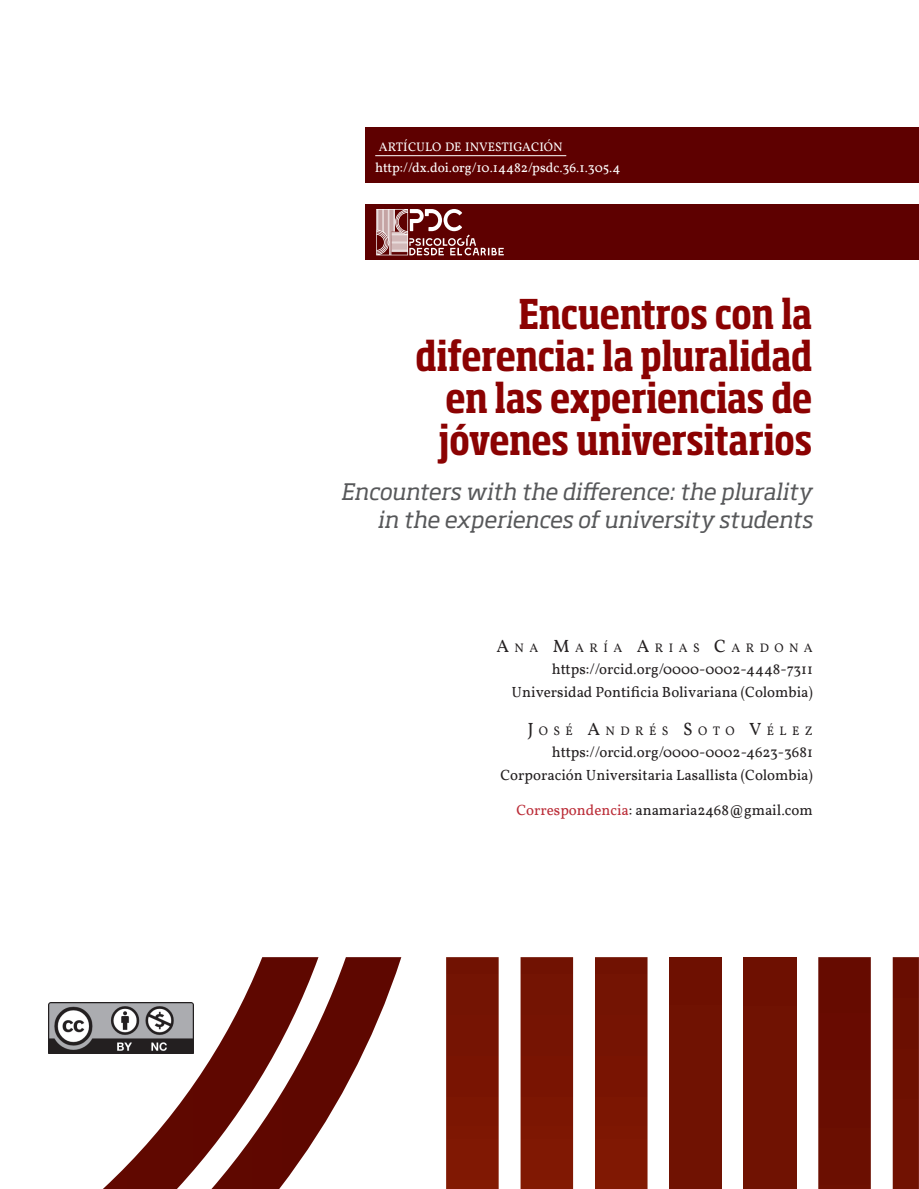
<style>
.page{position:relative;width:919px;height:1189px;background:#fff}
.page>*{position:absolute;margin:0;border:0;box-sizing:border-box;transform-origin:0 0}
.t1{font:700 condensed 40.5px/42px "Soho Std";letter-spacing:-.01em;color:#8b0202;text-align:right}
.t2{font:italic 22.5px/28.5px "Soho Std";letter-spacing:-.005em;color:#57585a;text-align:right}
.t3{font:15px/22.5px "Vollkorn";color:#231f20;text-align:right}
.t4{font:13.5px "Vollkorn";color:#fff}
.t5{font:12.6px "Vollkorn";letter-spacing:.43em;color:#231f20}
.t6{font:12.6px "Vollkorn";color:#fff}
.s1{font-size:18px}
.s2{color:#bb2d38}
</style>
<div class="page">
<div style="left:366px;top:128px;width:552px;height:55px;background:#5e0000"></div>
<div style="left:366px;top:204px;width:552px;height:56px;background:#5e0000"></div>
<svg style="left:376px;top:209px;width:128px;height:46px"></svg>
<div style="left:446px;top:957px;width:52px;height:231px;background:#791403"></div>
<svg style="left:318px;top:957px;width:83px;height:177px"></svg>
<svg style="left:103px;top:957px;width:215px;height:231px"></svg>
<div style="left:892px;top:957px;width:26px;height:231px;background:#6d1001"></div>
<div style="left:818px;top:957px;width:52px;height:231px;background:#690d01"></div>
<div style="left:743px;top:957px;width:53px;height:231px;background:#701202"></div>
<div style="left:669px;top:957px;width:52px;height:231px;background:#701202"></div>
<div style="left:595px;top:957px;width:52px;height:231px;background:#791403"></div>
<div style="left:520px;top:957px;width:53px;height:231px;background:#791403"></div>
<img style="left:49px;top:1002px;width:145px;height:51px">
<hr style="left:375px;top:155px;width:191px;height:1px;background:#fff">
<p class="t6" style="left:379px;top:139px;width:185px">ARTÍCULO DE INVESTIGACIÓN</p>
<p class="t4" style="left:375px;top:159px;width:247px">http://dx.doi.org/10.14482/psdc.36.1.305.4</p>
<h1 class="t1" style="left:415px;top:292px;width:398px">Encuentros con la diferencia: la pluralidad en las experiencias de jóvenes universitarios</h1>
<h2 class="t2" style="left:340px;top:477px;width:473px">Encounters with the difference: the plurality in the experiences of university students</h2>
<p class="t5" style="left:496px;top:639px;width:317px"><span class="s1">A</span>NA <span class="s1">M</span>ARÍA <span class="s1">A</span>RIAS <span class="s1">C</span>ARDONA</p>
<p class="t3" style="left:511px;top:658px;width:303px">https://orcid.org/0000-0002-4448-7311<br>Universidad Pontificia Bolivariana (Colombia)</p>
<p class="t5" style="left:527px;top:723px;width:287px"><span class="s1">J</span>OSÉ <span class="s1">A</span>NDRÉS <span class="s1">S</span> OTO <span class="s1">V</span>ÉLEZ</p>
<p class="t3" style="left:500px;top:741px;width:314px">https://orcid.org/0000-0002-4623-3681<br>Corporación Universitaria Lasallista (Colombia)</p>
<p class="t3" style="left:516px;top:799px;width:298px"><span class="s2">Correspondencia</span>: anamaria2468@gmail.com</p>
</div>
